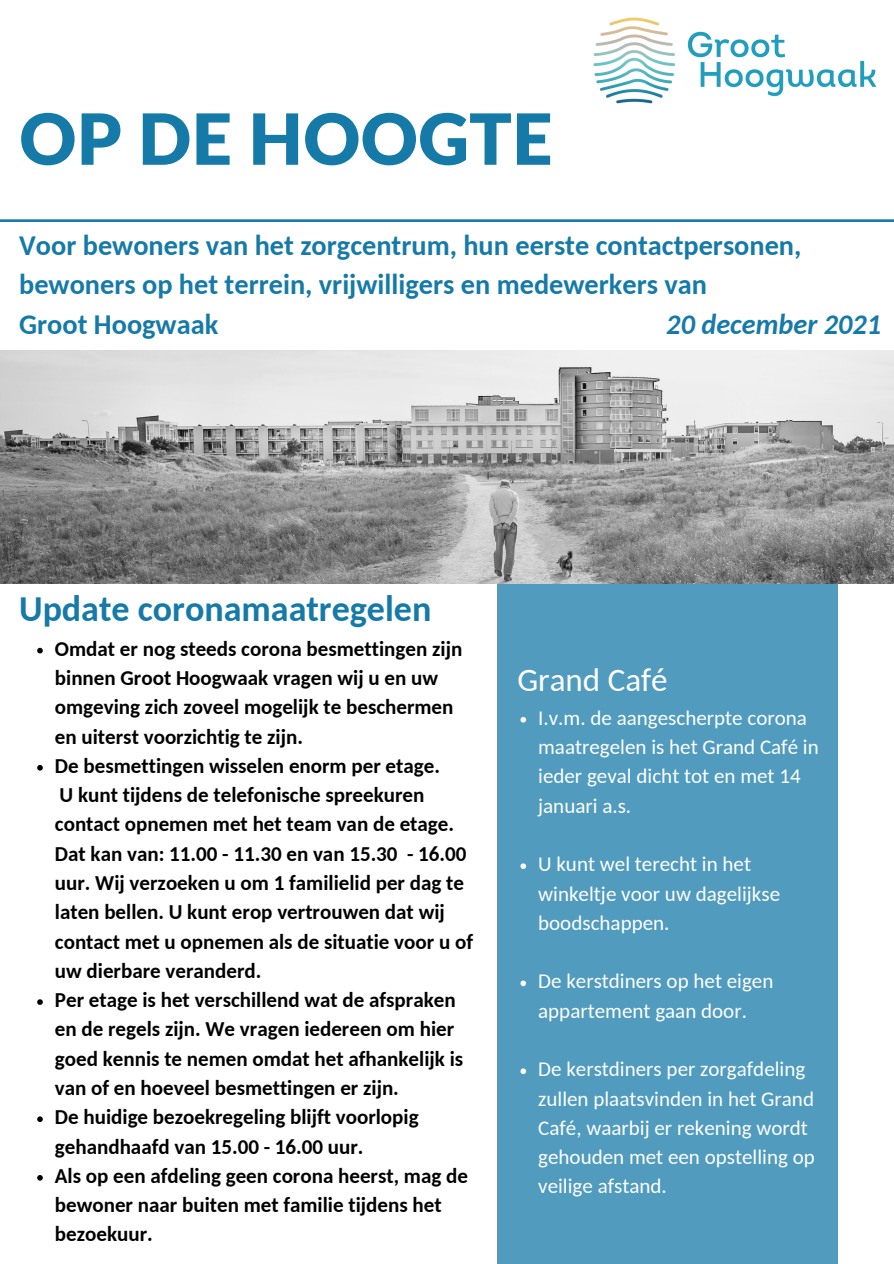
<style>
.page{position:relative;width:894px;height:1264px;background:#fff}
.page>*{position:absolute;margin:0;border:0;box-sizing:border-box;transform-origin:0 0}
.t1{font:900 70.5px "Lato Latin";color:#157aa8}
.t2{font:700 36px "Carlito";color:#157aa8}
.t3{font:33px "Carlito";color:#fff}
.t4{font:700 28.35px/39.5px "Carlito";color:#157aa8}
.t5{font:italic 700 28.35px "Carlito";color:#157aa8}
.t6{font:700 21px/29.2px "Carlito";color:#000}
.t7{font:21px/29.2px "Carlito";color:#fff}
</style>
<div class="page">
<svg style="left:0;top:219px;width:893px;height:3px;background:#318ab2"></svg>
<div style="left:497px;top:584px;width:340px;height:679px;background:#509bbe"></div>
<img style="left:0;top:350px;width:893px;height:234px">
<img style="left:593px;top:17px;width:284px;height:87px">
<svg style="left:37px;top:647px;width:6px;height:6px"></svg>
<svg style="left:37px;top:765px;width:6px;height:5px"></svg>
<svg style="left:37px;top:999px;width:6px;height:5px"></svg>
<svg style="left:37px;top:1116px;width:6px;height:6px"></svg>
<svg style="left:37px;top:1175px;width:6px;height:5px"></svg>
<svg style="left:520px;top:717px;width:6px;height:5px"></svg>
<svg style="left:520px;top:863px;width:6px;height:6px"></svg>
<svg style="left:520px;top:980px;width:6px;height:6px"></svg>
<svg style="left:520px;top:1068px;width:6px;height:6px"></svg>
<p class="t1" style="left:19px;top:108px;width:534px">OP DE HOOGTE</p>
<p class="t4" style="left:19px;top:228px;width:783px">Voor bewoners van het zorgcentrum, hun eerste contactpersonen, bewoners op het terrein, vrijwilligers en medewerkers van</p>
<p class="t4" style="left:19px;top:307px;width:200px">Groot Hoogwaak</p>
<p class="t5" style="left:666px;top:312px;width:216px">20 december 2021</p>
<p class="t2" style="left:19px;top:593px;width:413px">Update coronamaatregelen</p>
<p class="t6" style="left:55px;top:635px;width:409px">Omdat er nog steeds corona besmettingen zijn binnen Groot Hoogwaak vragen wij u en uw omgeving zich zoveel mogelijk te beschermen en uiterst voorzichtig te zijn.</p>
<p class="t6" style="left:55px;top:753px;width:419px">De besmettingen wisselen enorm per etage.<br>U kunt tijdens de telefonische spreekuren contact opnemen met het team van de etage.<br>Dat kan van: 11.00 - 11.30 en van 15.30 - 16.00 uur. Wij verzoeken u om 1 familielid per dag te laten bellen. U kunt erop vertrouwen dat wij contact met u opnemen als de situatie voor u of uw dierbare veranderd.</p>
<p class="t6" style="left:55px;top:987px;width:410px">Per etage is het verschillend wat de afspraken en de regels zijn. We vragen iedereen om hier goed kennis te nemen omdat het afhankelijk is van of en hoeveel besmettingen er zijn.</p>
<p class="t6" style="left:55px;top:1104px;width:365px">De huidige bezoekregeling blijft voorlopig gehandhaafd van 15.00 - 16.00 uur.</p>
<p class="t6" style="left:55px;top:1162px;width:414px">Als op een afdeling geen corona heerst, mag de bewoner naar buiten met familie tijdens het bezoekuur.</p>
<p class="t3" style="left:517px;top:666px;width:152px">Grand Café</p>
<p class="t7" style="left:538px;top:705px;width:282px">I.v.m. de aangescherpte corona maatregelen is het Grand Café in ieder geval dicht tot en met 14 januari a.s.</p>
<p class="t7" style="left:538px;top:851px;width:243px">U kunt wel terecht in het winkeltje voor uw dagelijkse boodschappen.</p>
<p class="t7" style="left:538px;top:968px;width:237px">De kerstdiners op het eigen appartement gaan door.</p>
<p class="t7" style="left:538px;top:1056px;width:278px">De kerstdiners per zorgafdeling zullen plaatsvinden in het Grand<br>Café, waarbij er rekening wordt gehouden met een opstelling op veilige afstand.</p>
</div>
